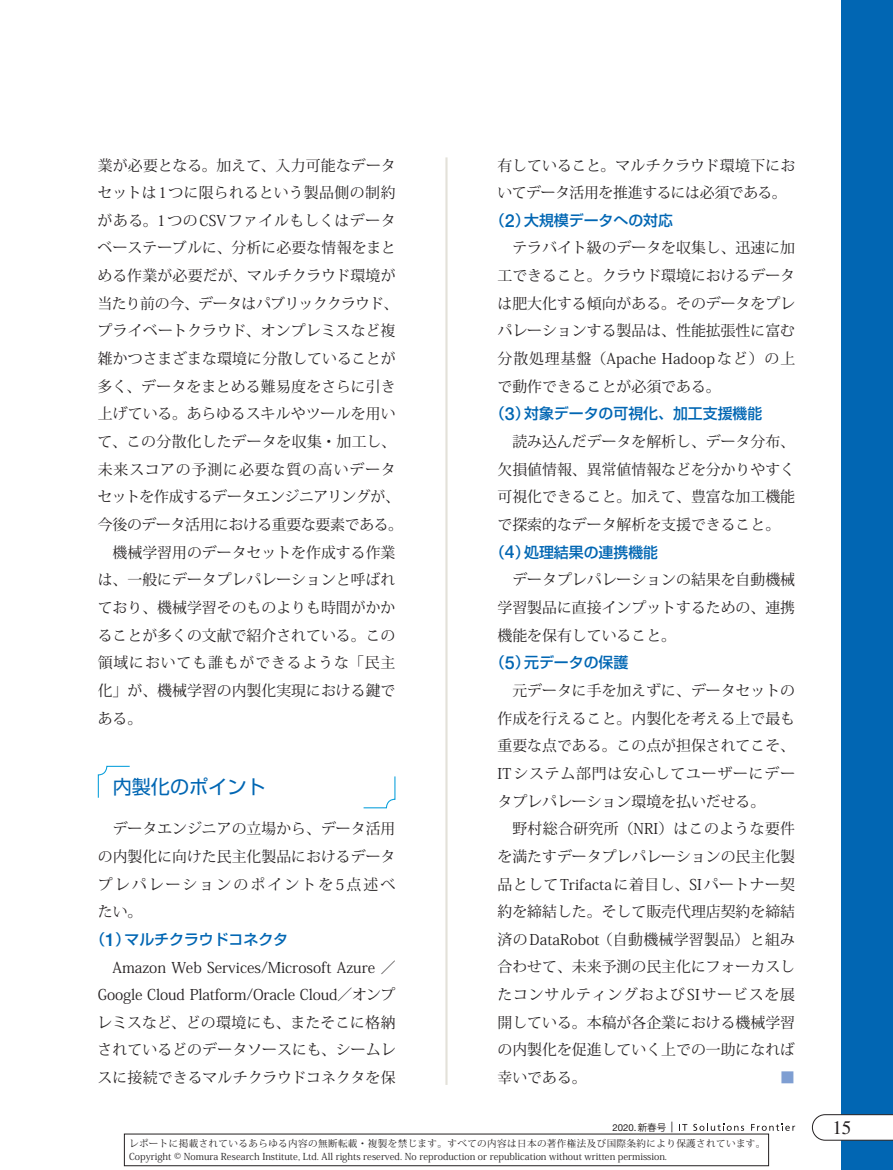
<style>
.page{position:relative;width:893px;height:1170px;background:#fff}
.page>*{position:absolute;margin:0;border:0;box-sizing:border-box;transform-origin:0 0}
.t1{font:19.2px "Shin Go Pro";color:#0166b3}
.t2{font:19.2px "Times LT Std";color:#231f20}
.t3{font:14.85px/27.6px "Koz Min Pro";color:#231f20;text-align:justify}
.t4{font:500 14.85px "Shin Go Pro";color:#0166b3}
.t5{font:14.85px "Koz Min Pro";letter-spacing:.06em;color:#231f20}
.t6{font:14.85px "Koz Min Pro";letter-spacing:.035em;color:#231f20}
.t7{font:14.85px "Koz Min Pro";letter-spacing:-.04em;color:#231f20}
.t8{font:14.85px "Koz Min Pro";letter-spacing:-.035em;color:#231f20}
.t9{font:14.85px "Koz Min Pro";letter-spacing:-.025em;color:#231f20}
.t10{font:14.85px "Koz Min Pro";color:#7e9ed2}
.t11{font:9.6px/12.8px "Koz Min Pro";color:#231f20}
.t12{font:9.6px "Helvetica Neue LT Std";color:#231f20}
.s1{font-family:"Helvetica Neue LT Std";font-size:17.85px}
.s2{font-family:"Koz Go Pro"}
.s3{font-size:10.65px}
</style>
<div class="page">
<div style="left:842px;top:0;width:51px;height:1169px;background:#0166b3"></div>
<hr style="left:445px;top:157px;width:3px;height:927px;background:#e3e1d9">
<svg style="left:812px;top:1114px;width:81px;height:26px"></svg>
<svg style="left:679px;top:1124px;width:8px;height:6px"></svg>
<svg style="left:693px;top:1123px;width:51px;height:7px"></svg>
<svg style="left:751px;top:1123px;width:44px;height:7px"></svg>
<svg style="left:363px;top:776px;width:33px;height:32px"></svg>
<svg style="left:97px;top:765px;width:33px;height:33px"></svg>
<p class="t3" style="left:98px;top:151px;width:300px">業が必要となる。加えて、入力可能なデータ</p>
<p class="t3" style="left:98px;top:178px;width:299px">セットは1つに限られるという製品側の制約</p>
<p class="t6" style="left:98px;top:210px;width:300px">がある。1つのCSVファイルもしくはデータ</p>
<p class="t3" style="left:98px;top:234px;width:300px">ベーステーブルに、分析に必要な情報をまと</p>
<p class="t3" style="left:98px;top:261px;width:299px">める作業が必要だが、マルチクラウド環境が</p>
<p class="t7" style="left:98px;top:293px;width:302px">当たり前の今、データはパブリッククラウド、</p>
<p class="t3" style="left:97px;top:316px;width:300px">プライベートクラウド、オンプレミスなど複</p>
<p class="t3" style="left:98px;top:344px;width:299px">雑かつさまざまな環境に分散していることが</p>
<p class="t3" style="left:98px;top:372px;width:300px">多く、データをまとめる難易度をさらに引き</p>
<p class="t3" style="left:98px;top:399px;width:299px">上げている。あらゆるスキルやツールを用い</p>
<p class="t3" style="left:98px;top:427px;width:300px">て、この分散化したデータを収集・加工し、</p>
<p class="t5" style="left:98px;top:458px;width:300px">未来スコアの予測に必要な質の高いデータ</p>
<p class="t8" style="left:98px;top:486px;width:304px">セットを作成するデータエンジニアリングが、</p>
<p class="t9" style="left:98px;top:514px;width:307px">今後のデータ活用における重要な要素である。</p>
<p class="t3" style="left:113px;top:538px;width:284px">機械学習用のデータセットを作成する作業</p>
<p class="t3" style="left:98px;top:565px;width:299px">は、一般にデータプレパレーションと呼ばれ</p>
<p class="t3" style="left:98px;top:593px;width:299px">ており、機械学習そのものよりも時間がかか</p>
<p class="t3" style="left:98px;top:620px;width:299px">ることが多くの文献で紹介されている。この</p>
<p class="t5" style="left:98px;top:652px;width:299px">領域においても誰もができるような「民主</p>
<p class="t3" style="left:98px;top:676px;width:299px">化」が、機械学習の内製化実現における鍵で</p>
<p class="t3" style="left:98px;top:703px;width:46px">ある。</p>
<p class="t1" style="left:113px;top:771px;width:155px">内製化のポイント</p>
<p class="t3" style="left:98px;top:814px;width:299px;text-indent:15px">データエンジニアの立場から、データ活用の内製化に向けた民主化製品におけるデータプレパレーションのポイントを5点述べたい。</p>
<p class="t4" style="left:90px;top:926px;width:199px">（<span class="s1">1</span>）マルチクラウドコネクタ</p>
<p class="t3" style="left:97px;top:952px;width:300px;text-indent:15px">Amazon Web Services/Microsoft Azure ／Google Cloud Platform/Oracle Cloud／オンプレミスなど、どの環境にも、またそこに格納されているどのデータソースにも、シームレスに接続できるマルチクラウドコネクタを保</p>
<p class="t3" style="left:497px;top:151px;width:300px">有していること。マルチクラウド環境下においてデータ活用を推進するには必須である。</p>
<p class="t4" style="left:490px;top:208px;width:184px">（<span class="s1">2</span>）大規模データへの対応</p>
<p class="t3" style="left:497px;top:234px;width:299px;text-indent:15px">テラバイト級のデータを収集し、迅速に加工できること。クラウド環境におけるデータは肥大化する傾向がある。そのデータをプレパレーションする製品は、性能拡張性に富む分散処理基盤（Apache Hadoopなど）の上で動作できることが必須である。</p>
<p class="t4" style="left:490px;top:401px;width:274px">（<span class="s1">3</span>）対象データの可視化、加工支援機能</p>
<p class="t3" style="left:497px;top:427px;width:299px;text-indent:15px">読み込んだデータを解析し、データ分布、欠損値情報、異常値情報などを分かりやすく可視化できること。加えて、豊富な加工機能で探索的なデータ解析を支援できること。</p>
<p class="t4" style="left:490px;top:540px;width:170px">（<span class="s1">4</span>）処理結果の連携機能</p>
<p class="t3" style="left:497px;top:565px;width:299px;text-indent:15px">データプレパレーションの結果を自動機械学習製品に直接インプットするための、連携機能を保有していること。</p>
<p class="t4" style="left:490px;top:650px;width:140px">（<span class="s1">5</span>）元データの保護</p>
<p class="t3" style="left:497px;top:676px;width:299px;text-indent:15px">元データに手を加えずに、データセットの作成を行えること。内製化を考える上で最も重要な点である。この点が担保されてこそ、ITシステム部門は安心してユーザーにデータプレパレーション環境を払いだせる。</p>
<p class="t3" style="left:497px;top:814px;width:299px;text-indent:15px">野村総合研究所（NRI）はこのような要件を満たすデータプレパレーションの民主化製品としてTrifactaに着目し、SIパートナー契約を締結した。そして販売代理店契約を締結済のDataRobot （自動機械学習製品）と組み合わせて、未来予測の民主化にフォーカスしたコンサルティングおよびSIサービスを展開している。本稿が各企業における機械学習の内製化を促進していく上での一助になれば幸いである。</p>
<p class="t10" style="left:780px;top:1066px;width:16px">■</p>
<p class="t12" style="left:612px;top:1121px;width:62px">2020.<span class="s2">新春号</span> <span class="s3">|</span></p>
<p class="t2" style="left:832px;top:1116px;width:21px">15</p>
<p class="t11" style="left:129px;top:1136px;width:638px">レポートに掲載されているあらゆる内容の無断転載・複製を禁じます。すべての内容は日本の著作権法及び国際条約により保護されています。<br>Copyright © Nomura Research Institute, Ltd. All rights reserved. No reproduction or republication without written permission.</p>
</div>
